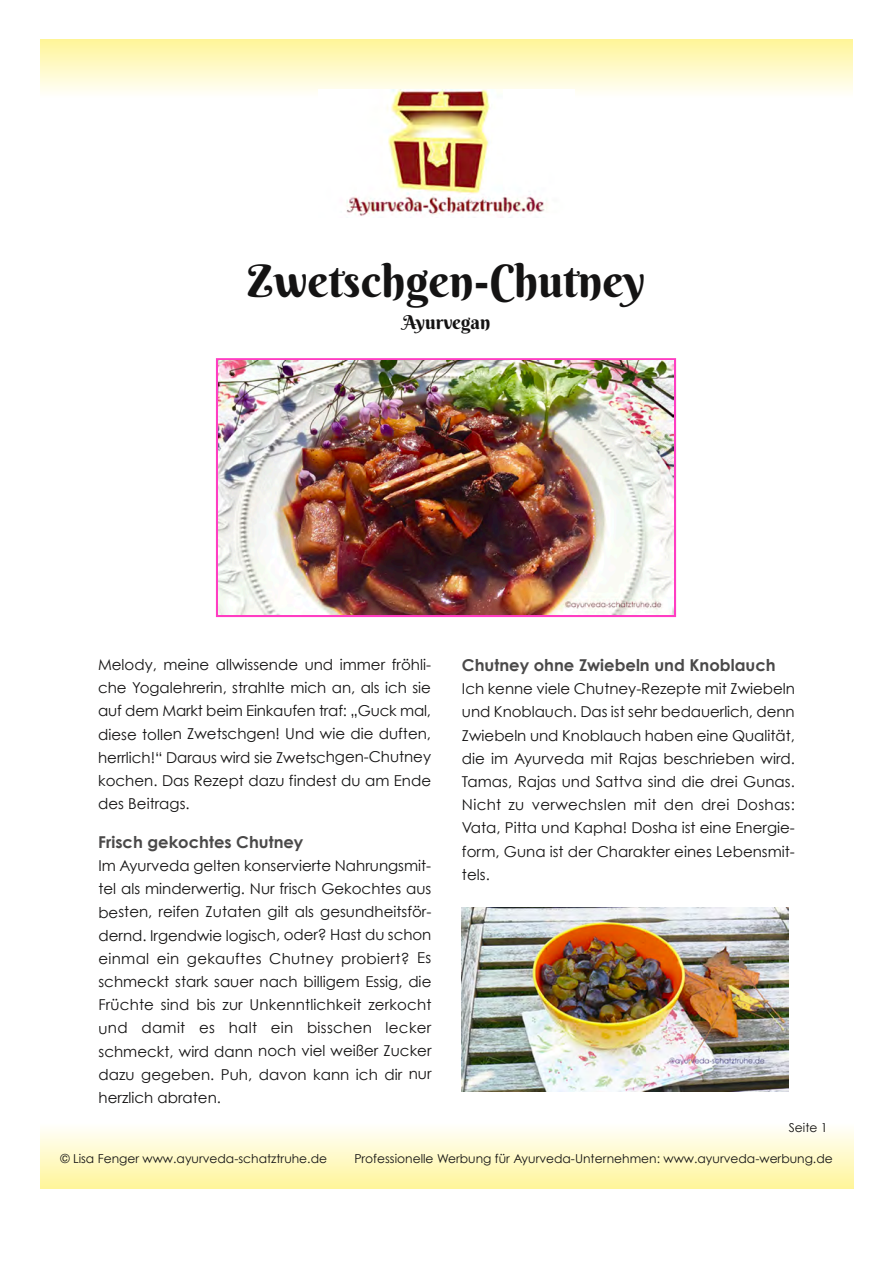
<style>
.page{position:relative;width:893px;height:1263px;background:#fff}
.page>*{position:absolute;margin:0;border:0;box-sizing:border-box;transform-origin:0 0}
.t1{font:45px "Berkshire Swash";color:#141313}
.t2{font:19.05px "Berkshire Swash";letter-spacing:-.005em;color:#141313}
.t3{font:700 16.35px "Century Gothic";color:#4a4949}
.t4{font:15px/23.2px "Century Gothic";color:#141313;text-align:justify}
.t5{font:12.3px "Century Gothic";color:#141313}
</style>
<div class="page">
<img style="left:346px;top:89px;width:201px;height:129px">
<img style="left:462px;top:908px;width:326px;height:183px">
<div style="left:216px;top:358px;width:460px;height:259px;border:3px solid #ff3dc2"></div>
<img style="left:219px;top:361px;width:454px;height:253px">
<h1 class="t1" style="left:247px;top:253px;width:399px">Zwetschgen-Chutney</h1>
<p class="t2" style="left:402px;top:310px;width:89px">Ayurvegan</p>
<p class="t4" style="left:98px;top:652px;width:334px">Melody, meine allwissende und immer fröhli&shy;che Yogalehrerin, strahlte mich an, als ich sie auf dem Markt beim Einkaufen traf: „Guck mal, diese tollen Zwetschgen! Und wie die duften, herrlich!“ Daraus wird sie Zwetschgen-Chutney kochen. Das Rezept dazu findest du am Ende des Beitrags.</p>
<p class="t3" style="left:98px;top:831px;width:207px">Frisch gekochtes Chutney</p>
<p class="t4" style="left:98px;top:853px;width:335px">Im Ayurveda gelten konservierte Nahrungsmit&shy;tel als minderwertig. Nur frisch Gekochtes aus besten, reifen Zutaten gilt als gesundheitsför&shy;dernd. Irgendwie logisch, oder? Hast du schon einmal ein gekauftes Chutney probiert? Es schmeckt stark sauer nach billigem Essig, die Früchte sind bis zur Unkenntlichkeit zerkocht und damit es halt ein bisschen lecker schmeckt, wird dann noch viel weißer Zucker dazu gegeben. Puh, davon kann ich dir nur herzlich abraten.</p>
<p class="t3" style="left:462px;top:655px;width:315px">Chutney ohne Zwiebeln und Knoblauch</p>
<p class="t4" style="left:462px;top:677px;width:334px">Ich kenne viele Chutney-Rezepte mit Zwiebeln und Knoblauch. Das ist sehr bedauerlich, denn Zwiebeln und Knoblauch haben eine Qualität, die im Ayurveda mit Rajas beschrieben wird.<br>Tamas, Rajas und Sattva sind die drei Gunas.<br>Nicht zu verwechslen mit den drei Doshas:<br>Vata, Pitta und Kapha! Dosha ist eine Energie&shy;form, Guna ist der Charakter eines Lebensmit&shy;tels.</p>
<p class="t5" style="left:788px;top:1120px;width:40px">Seite 1</p>
<p class="t5" style="left:60px;top:1151px;width:268px">© Lisa Fenger www.ayurveda-schatztruhe.de</p>
<p class="t5" style="left:354px;top:1151px;width:480px">Professionelle Werbung für Ayurveda-Unternehmen: www.ayurveda-werbung.de</p>
</div>
